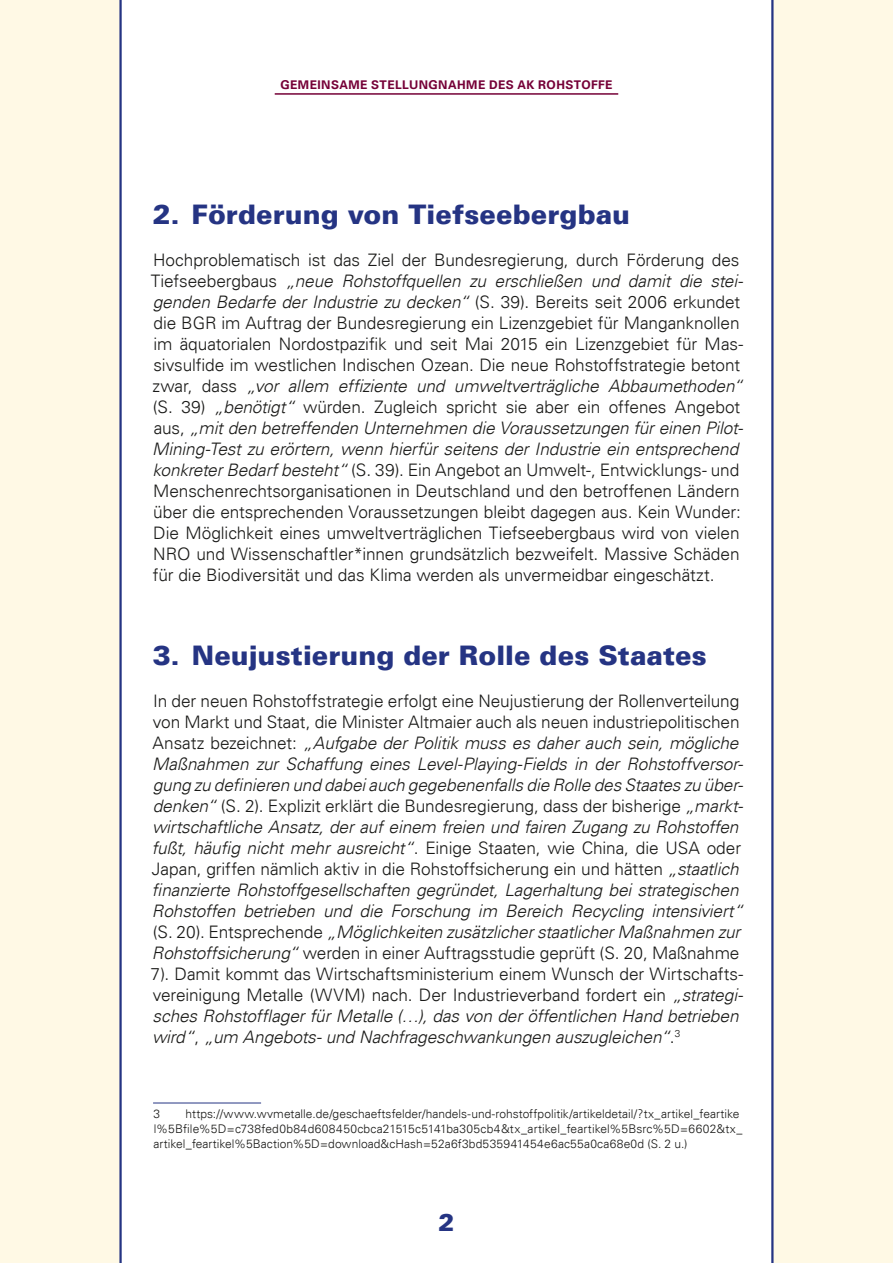
<style>
.page{position:relative;width:893px;height:1263px;background:#fff9e5}
.page>*{position:absolute;margin:0;border:0;box-sizing:border-box;transform-origin:0 0}
.t1{font:900 27px "Univers LT";color:#253483}
.t2{font:900 24px "Univers LT";color:#253483}
.t3{font:300 17.25px/21px "Univers LT";letter-spacing:-.005em;color:#1a1a18}
.t4{font:italic 300 17.25px/21px "Univers";letter-spacing:-.005em;color:#1a1a18}
.t5{font:300 12px/15px "Univers LT";letter-spacing:.005em;color:#1a1a18}
.t6{font:700 12px "Univers LT";letter-spacing:.03em;color:#750037}
.s1{font-family:"Univers LT";font-style:normal}
.s2{font-family:"Univers";font-style:italic}
</style>
<div class="page">
<div style="left:119px;top:0;width:654px;height:1263px;background:#fff"></div>
<hr style="left:153px;top:1102px;width:108px;height:1px;background:#253483">
<hr style="left:275px;top:93px;width:343px;height:2px;background:#750037">
<p class="t6" style="left:280px;top:78px;width:334px">GEMEINSAME STELLUNGNAHME DES AK ROHSTOFFE</p>
<h1 class="t1" style="left:153px;top:197px;width:479px">2. Förderung von Tiefseebergbau</h1>
<p class="t3" style="left:153px;top:249px;width:588px">Hochproblematisch ist das Ziel der Bundesregierung, durch Förderung des</p>
<p class="t4" style="left:151px;top:270px;width:594px"><span class="s1">Tiefseebergbaus</span> „neue Rohstoffquellen zu erschließen und damit die stei&shy;genden Bedarfe der Industrie zu decken“ <span class="s1">(S. 39). Bereits seit 2006 erkundet</span></p>
<p class="t3" style="left:153px;top:312px;width:591px">die BGR im Auftrag der Bundesregierung ein Lizenzgebiet für Manganknollen im äquatorialen Nordostpazifik und seit Mai 2015 ein Lizenzgebiet für Mas&shy;sivsulfide im westlichen Indischen Ozean. Die neue Rohstoffstrategie betont</p>
<p class="t4" style="left:152px;top:375px;width:592px"><span class="s1">zwar, dass</span> „vor allem effiziente und umweltverträgliche Abbaumethoden“</p>
<p class="t3" style="left:153px;top:396px;width:589px">(S. 39) <span class="s2">„benötigt“</span> würden. Zugleich spricht sie aber ein offenes Angebot</p>
<p class="t4" style="left:152px;top:417px;width:593px"><span class="s1">aus,</span> „mit den betreffenden Unternehmen die Voraussetzungen für einen Pilot-<br>Mining-Test zu erörtern, wenn hierfür seitens der Industrie ein entsprechend</p>
<p class="t3" style="left:152px;top:459px;width:590px;text-align:justify"><span class="s2">konkreter Bedarf besteht“</span> (S. 39). Ein Angebot an Umwelt-, Entwicklungs- und Menschenrechtsorganisationen in Deutschland und den betroffenen Ländern über die entsprechenden Voraussetzungen bleibt dagegen aus. Kein Wunder:<br>Die Möglichkeit eines umweltverträglichen Tiefseebergbaus wird von vielen NRO und Wissenschaftler*innen grundsätzlich bezweifelt. Massive Schäden für die Biodiversität und das Klima werden als unvermeidbar eingeschätzt.</p>
<h1 class="t1" style="left:153px;top:638px;width:555px">3. Neujustierung der Rolle des Staates</h1>
<p class="t3" style="left:153px;top:690px;width:588px">In der neuen Rohstoffstrategie erfolgt eine Neujustierung der Rollenverteilung von Markt und Staat, die Minister Altmaier auch als neuen industriepolitischen</p>
<p class="t4" style="left:152px;top:732px;width:593px"><span class="s1">Ansatz bezeichnet:</span> „Aufgabe der Politik muss es daher auch sein, mögliche<br>Maßnahmen zur Schaffung eines Level-Playing-Fields in der Rohstoffversor&shy;gung zu definieren und dabei auch gegebenenfalls die Rolle des Staates zu über-</p>
<p class="t3" style="left:153px;top:795px;width:592px"><span class="s2">denken“</span> (S. 2). Explizit erklärt die Bundesregierung, dass der bisherige <span class="s2">„markt-</span></p>
<p class="t4" style="left:152px;top:816px;width:588px">wirtschaftliche Ansatz, der auf einem freien und fairen Zugang zu Rohstoffen</p>
<p class="t3" style="left:152px;top:837px;width:591px"><span class="s2">fußt, häufig nicht mehr ausreicht“</span>. Einige Staaten, wie China, die USA oder<br>Japan, griffen nämlich aktiv in die Rohstoffsicherung ein und hätten <span class="s2">„staatlich</span></p>
<p class="t4" style="left:152px;top:879px;width:593px">finanzierte Rohstoffgesellschaften gegründet, Lagerhaltung bei strategischen<br>Rohstoffen betrieben und die Forschung im Bereich Recycling intensiviert“ <span class="s1">(S. 20). Entsprechende</span> „Möglichkeiten zusätzlicher staatlicher Maßnahmen zur</p>
<p class="t3" style="left:151px;top:942px;width:594px"><span class="s2">Rohstoffsicherung“</span> werden in einer Auftragsstudie geprüft (S. 20, Maßnahme<br>7). Damit kommt das Wirtschaftsministerium einem Wunsch der Wirtschafts&shy;vereinigung Metalle (WVM) nach. Der Industrieverband fordert ein <span class="s2">„strategi-</span></p>
<p class="t4" style="left:152px;top:1005px;width:588px">sches Rohstofflager für Metalle (…), das von der öffentlichen Hand betrieben wird“<span class="s1">,</span> „um Angebots- und Nachfrageschwankungen auszugleichen“<span class="s1">.</span><sup>3</sup></p>
<p class="t5" style="left:154px;top:1106px;width:590px;text-indent:32px">https://www.wvmetalle.de/geschaeftsfelder/handels-und-rohstoffpolitik/artikeldetail/?tx_artikel_feartike l%5Bfile%5D=c738fed0b84d608450cbca21515c5141ba305cb4&amp;tx_artikel_feartikel%5Bsrc%5D=6602&amp;tx_ artikel_feartikel%5Baction%5D=download&amp;cHash=52a6f3bd535941454e6ac55a0ca68e0d (S. 2 u.)</p>
<p class="t5" style="left:154px;top:1106px;width:8px">3</p>
<h2 class="t2" style="left:438px;top:1208px;width:18px">2</h2>
</div>
